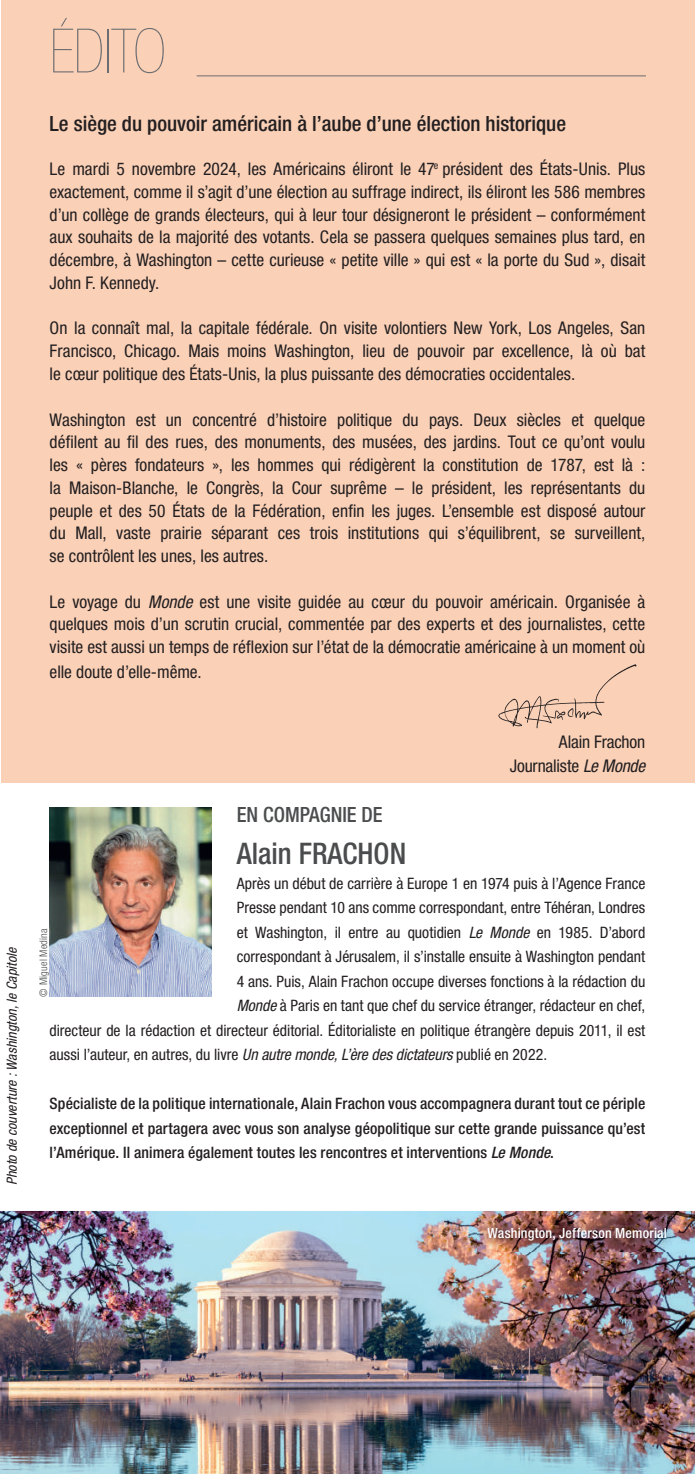
<style>
.page{position:relative;width:695px;height:1474px;background:#fff}
.page>*{position:absolute;margin:0;border:0;box-sizing:border-box;transform-origin:0 0}
.t1{font:200 condensed 61.25px "Helvetica Neue LT Std";letter-spacing:-.02em;color:#6c6d70}
.t2{font:500 condensed 29.75px "Helvetica Neue LT Std";color:#4b4c4d}
.t3{font:500 condensed 21px "Helvetica Neue LT Std";color:#231f20}
.t4{font:500 condensed 21px "Helvetica Neue LT Std";color:#4b4c4d}
.t5{font:condensed 17.5px/22.8px "Helvetica Neue LT Std";color:#231f20;text-align:justify}
.t6{font:condensed 15.75px "Helvetica Neue LT Std";color:#231f20}
.t7{font:500 condensed 15.75px/24.5px "Helvetica Neue LT Std";letter-spacing:.01em;color:#231f20;text-align:justify}
.t8{font:italic condensed 14px "Helvetica Neue LT Std";color:#231f20}
.t9{font:500 condensed 14px "Helvetica Neue LT Std";letter-spacing:.015em;color:#fff}
.t10{font:300 condensed 10.5px "Helvetica Neue LT Std";letter-spacing:.01em;color:#4b4c4d}
.s1{font-style:italic}
</style>
<div class="page">
<div style="left:7px;top:0;width:687px;height:782px;background:#fad0b7"></div>
<div style="left:1px;top:0;width:6px;height:782px;background:#fad0b7"></div>
<img style="left:49px;top:807px;width:163px;height:189px">
<hr style="left:197px;top:75px;width:449px;height:1px;background:#6c6d70">
<svg style="left:498px;top:664px;width:139px;height:64px"></svg>
<img style="left:0;top:1211px;width:694px;height:262px">
<img style="left:477px;top:1217px;width:199px;height:34px">
<h1 class="t1" style="left:50px;top:17px;width:118px">ÉDITO</h1>
<p class="t3" style="left:50px;top:111px;width:518px">Le siège du pouvoir américain à l’aube d’une élection historique</p>
<p class="t5" style="left:50px;top:157px;width:597px">Le mardi 5 novembre 2024, les Américains éliront le 47<sup>e</sup> président des États-Unis. Plus exactement, comme il s’agit d’une élection au suffrage indirect, ils éliront les 586 membres d’un collège de grands électeurs, qui à leur tour désigneront le président – conformément aux souhaits de la majorité des votants. Cela se passera quelques semaines plus tard, en décembre, à Washington – cette curieuse « petite ville » qui est « la porte du Sud », disait John F. Kennedy.</p>
<p class="t5" style="left:50px;top:317px;width:597px">On la connaît mal, la capitale fédérale. On visite volontiers New York, Los Angeles, San Francisco, Chicago. Mais moins Washington, lieu de pouvoir par excellence, là où bat le cœur politique des États-Unis, la plus puissante des démocraties occidentales.</p>
<p class="t5" style="left:50px;top:408px;width:597px">Washington est un concentré d’histoire politique du pays. Deux siècles et quelque défilent au fil des rues, des monuments, des musées, des jardins. Tout ce qu’ont voulu les « pères fondateurs », les hommes qui rédigèrent la constitution de 1787, est là : la Maison-Blanche, le Congrès, la Cour suprême – le président, les représentants du peuple et des 50 États de la Fédération, enfin les juges. L’ensemble est disposé autour du Mall, vaste prairie séparant ces trois institutions qui s’équilibrent, se surveillent, se contrôlent les unes, les autres.</p>
<p class="t5" style="left:50px;top:590px;width:597px">Le voyage du <span class="s1">Monde</span> est une visite guidée au cœur du pouvoir américain. Organisée à quelques mois d’un scrutin crucial, commentée par des experts et des journalistes, cette visite est aussi un temps de réflexion sur l’état de la démocratie américaine à un moment où</p>
<p class="t5" style="left:50px;top:660px;width:153px">elle doute d’elle-même.</p>
<p class="t8" style="left:4px;top:1184px;width:239px;rotate:-90deg">Photo de couverture : Washington, le Capitole</p>
<p class="t5" style="left:509px;top:729px;width:137px;line-height:24.5px;text-align:right">Alain Frachon<br>Journaliste <span class="s1">Le Monde</span></p>
<p class="t4" style="left:237px;top:802px;width:147px">EN COMPAGNIE DE</p>
<h2 class="t2" style="left:237px;top:835px;width:171px">Alain FRACHON</h2>
<p class="t6" style="left:237px;top:873px;width:410px">Après un début de carrière à Europe 1 en 1974 puis à l’Agence France</p>
<p class="t6" style="left:237px;top:898px;width:410px">Presse pendant 10 ans comme correspondant, entre Téhéran, Londres</p>
<p class="t6" style="left:237px;top:922px;width:410px">et Washington, il entre au quotidien <span class="s1">Le Monde</span> en 1985. D’abord</p>
<p class="t6" style="left:237px;top:947px;width:410px">correspondant à Jérusalem, il s’installe ensuite à Washington pendant</p>
<p class="t6" style="left:237px;top:972px;width:410px">4 ans. Puis, Alain Frachon occupe diverses fonctions à la rédaction du</p>
<p class="t6" style="left:237px;top:996px;width:410px"><span class="s1">Monde</span> à Paris en tant que chef du service étranger, rédacteur en chef,</p>
<p class="t6" style="left:50px;top:1021px;width:597px">directeur de la rédaction et directeur éditorial. Éditorialiste en politique étrangère depuis 2011, il est</p>
<p class="t6" style="left:50px;top:1045px;width:499px">aussi l’auteur, en autres, du livre <span class="s1">Un autre monde, L’ère des dictateurs</span> publié en 2022.</p>
<p class="t7" style="left:50px;top:1091px;width:597px">Spécialiste de la politique internationale, Alain Frachon vous accompagnera durant tout ce périple exceptionnel et partagera avec vous son analyse géopolitique sur cette grande puissance qu’est l’Amérique. Il animera également toutes les rencontres et interventions <span class="s1">Le Monde</span>.</p>
<p class="t10" style="left:37px;top:997px;width:70px;rotate:-90deg">© Miguel Medina</p>
<p class="t9" style="left:487px;top:1224px;width:181px">Washington, Jefferson Memorial</p>
</div>
